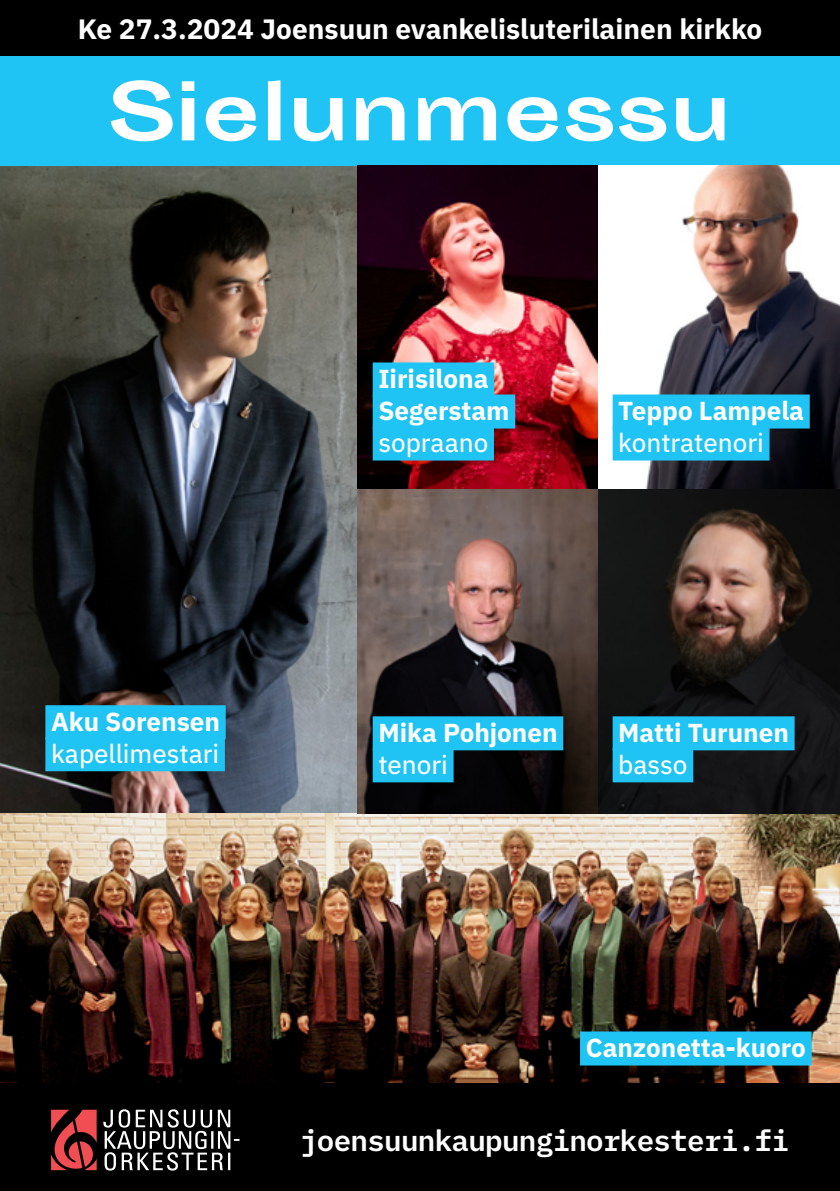
<style>
.page{position:relative;width:840px;height:1191px;background:#fff}
.page>*{position:absolute;margin:0;border:0;box-sizing:border-box;transform-origin:0 0}
.t1{font:700 76px "Sporting Grotesque";color:#fff}
.t2{font:29.2px "IBM Plex Mono Sm Bld";letter-spacing:-.025em;color:#fff}
.t3{font:700 28px "IBM Plex Sans";color:#fff}
.t4{font:700 26px/32px "IBM Plex Sans";color:#fff}
.t5{font:26px "IBM Plex Sans Text";color:#fff}
</style>
<div class="page">
<div style="left:0;top:1082px;width:839px;height:109px;background:#000"></div>
<svg style="left:51px;top:1109px;width:46px;height:61px"></svg>
<svg style="left:103px;top:1109px;width:136px;height:61px"></svg>
<img style="left:0;top:166px;width:839px;height:916px">
<div style="left:45px;top:705px;width:180px;height:34px;background:#20c4f4"></div>
<div style="left:45px;top:737px;width:180px;height:34px;background:#20c4f4"></div>
<div style="left:0;top:0;width:839px;height:56px;background:#000"></div>
<div style="left:0;top:56px;width:839px;height:110px;background:#20c4f4"></div>
<div style="left:579px;top:1031px;width:232px;height:34px;background:#20c4f4"></div>
<div style="left:372px;top:362px;width:122px;height:34px;background:#20c4f4"></div>
<div style="left:372px;top:394px;width:143px;height:34px;background:#20c4f4"></div>
<div style="left:372px;top:426px;width:121px;height:34px;background:#20c4f4"></div>
<div style="left:372px;top:716px;width:191px;height:34px;background:#20c4f4"></div>
<div style="left:372px;top:748px;width:81px;height:34px;background:#20c4f4"></div>
<div style="left:612px;top:716px;width:182px;height:34px;background:#20c4f4"></div>
<div style="left:612px;top:748px;width:81px;height:34px;background:#20c4f4"></div>
<div style="left:612px;top:394px;width:197px;height:34px;background:#20c4f4"></div>
<div style="left:612px;top:426px;width:157px;height:34px;background:#20c4f4"></div>
<p class="t3" style="left:78px;top:7px;width:685px">Ke 27.3.2024 Joensuun evankelisluterilainen kirkko</p>
<h1 class="t1" style="left:109px;top:70px;width:623px">Sielunmessu</h1>
<p class="t4" style="left:51px;top:703px;width:170px">Aku Sorensen</p>
<p class="t5" style="left:51px;top:733px;width:169px">kapellimestari</p>
<p class="t4" style="left:378px;top:360px;width:133px">Iirisilona<br>Segerstam</p>
<p class="t5" style="left:378px;top:423px;width:111px">sopraano</p>
<p class="t4" style="left:618px;top:392px;width:187px">Teppo Lampela</p>
<p class="t5" style="left:618px;top:423px;width:147px">kontratenori</p>
<p class="t4" style="left:378px;top:714px;width:181px">Mika Pohjonen</p>
<p class="t5" style="left:378px;top:744px;width:71px">tenori</p>
<p class="t4" style="left:618px;top:714px;width:172px">Matti Turunen</p>
<p class="t5" style="left:618px;top:744px;width:71px">basso</p>
<p class="t4" style="left:585px;top:1029px;width:222px">Canzonetta-kuoro</p>
<p class="t2" style="left:300px;top:1118px;width:490px">joensuunkaupunginorkesteri.fi</p>
</div>
